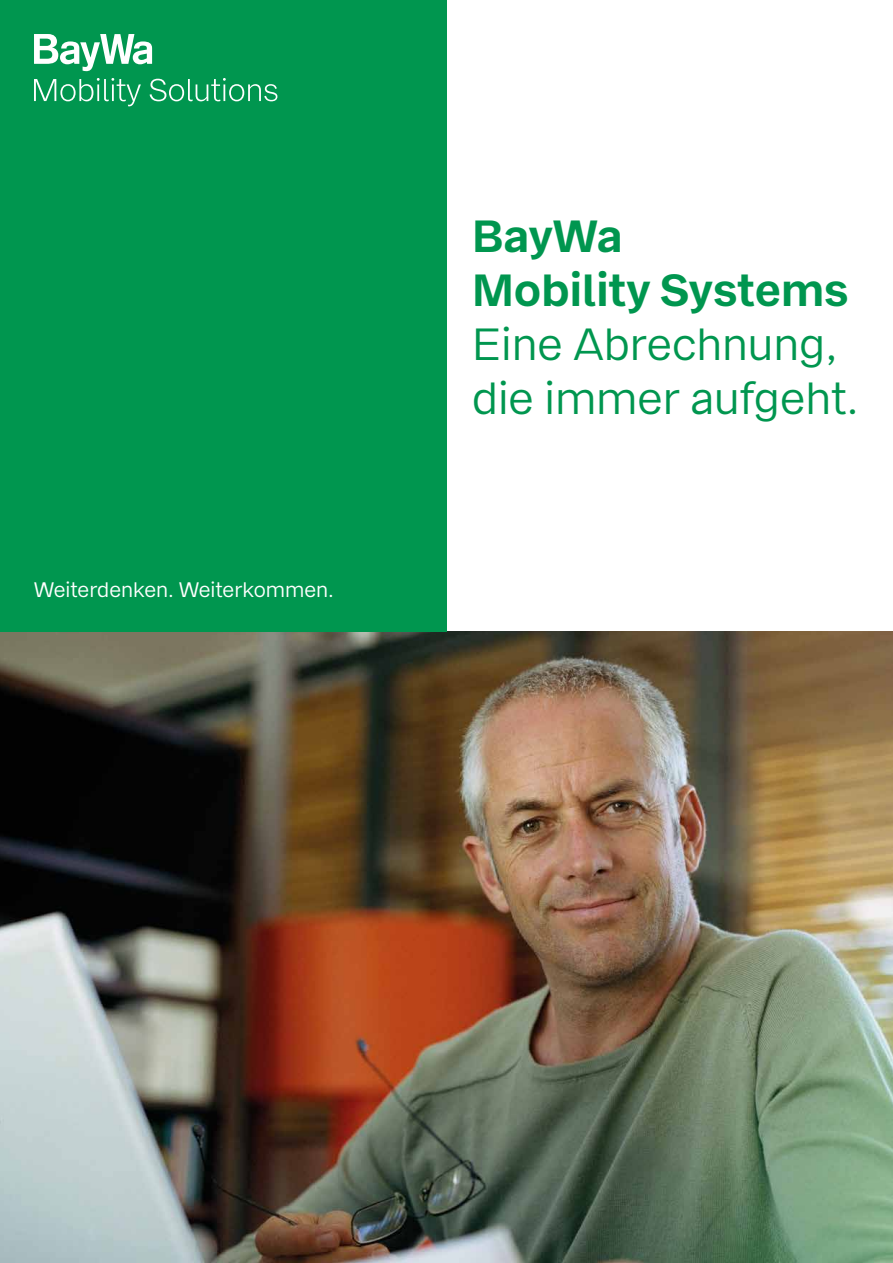
<style>
.page{position:relative;width:893px;height:1263px;background:#fff}
.page>*{position:absolute;margin:0;border:0;box-sizing:border-box;transform-origin:0 0}
.t1{font:45px/54px "Bay Wa Sans";color:#00964f}
.t2{font:700 45px/54px "Bay Wa Sans";color:#00964f}
.t3{font:21px "Bay Wa Sans";color:#fff}
</style>
<div class="page">
<img style="left:0;top:631px;width:893px;height:632px">
<div style="left:0;top:0;width:446px;height:631px;background:#00964f"></div>
<svg style="left:34px;top:34px;width:118px;height:37px"></svg>
<svg style="left:34px;top:78px;width:107px;height:28px"></svg>
<svg style="left:150px;top:78px;width:127px;height:23px"></svg>
<p class="t3" style="left:34px;top:577px;width:301px">Weiterdenken. Weiterkommen.</p>
<p class="t2" style="left:472px;top:210px;width:378px">BayWa<br>Mobility Systems</p>
<p class="t1" style="left:472px;top:317px;width:388px">Eine Abrechnung, die immer aufgeht.</p>
</div>
